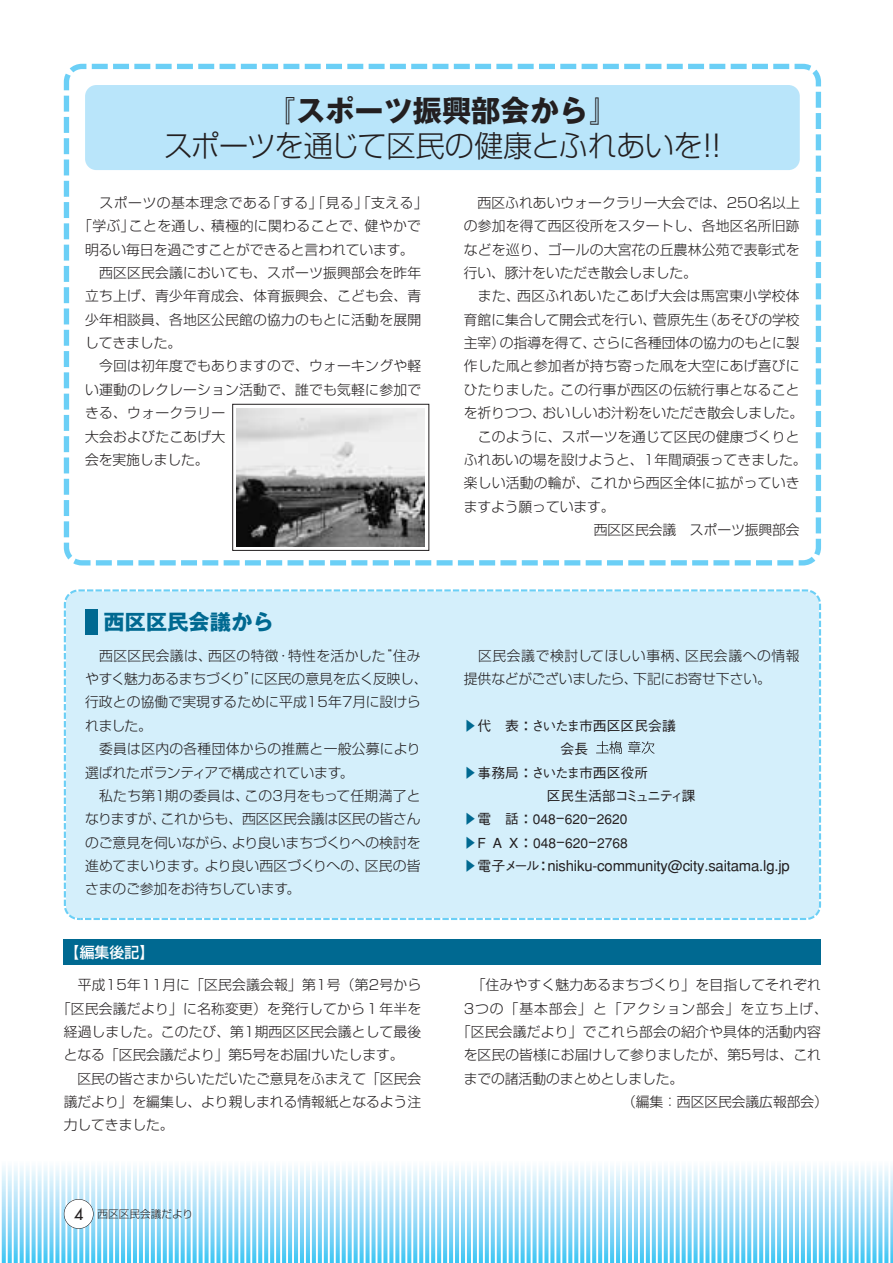
<style>
.page{position:relative;width:893px;height:1263px;background:#fff}
.page>*{position:absolute;margin:0;border:0;box-sizing:border-box;transform-origin:0 0}
.t1{font:300 29.7px "Shin Go";letter-spacing:-.02em;color:#231f20}
.t2{font:700 29.7px "Gothic MB101";color:#231f20}
.t3{font:700 21.3px "Gothic MB101";color:#006991}
.t4{font:500 14.85px "Gothic BBB";letter-spacing:-.01em;color:#231f20}
.t5{font:500 14.85px "Shin Go";color:#fff}
.t6{font:300 13.8px/23.4px "Shin Go";letter-spacing:.01em;color:#231f20}
.t7{font:500 13.8px "Gothic BBB";color:#231f20}
.t8{font:300 13.8px "Shin Go";letter-spacing:.04em;color:#231f20}
.t9{font:300 13.8px "Shin Go";letter-spacing:.03em;color:#231f20}
.t10{font:300 13.8px "Shin Go";letter-spacing:.065em;color:#231f20}
.t11{font:500 13.8px "Gothic BBB";letter-spacing:-.09em;color:#231f20}
.t12{font:300 10.65px "Shin Go";color:#231f20}
.s1{font-family:"Shin Go";font-weight:300}
.s2{font-family:"Futura";font-weight:400;font-size:15.9px}
.s3{font-family:"BLS Gaiji ST Gth";font-weight:400;color:#006991}
.s4{font-size:14.85px}
.s5{font-family:"BLS Gaiji ST Gth";font-weight:400;font-size:13.8px;color:#006991}
.s6{font-size:13.8px}
</style>
<div class="page">
<svg style="left:63px;top:63px;width:759px;height:503px"></svg>
<svg style="left:67px;top:554px;width:28px;height:12px"></svg>
<svg style="left:1px;top:1166px;width:887px;height:97px"></svg>
<div style="left:63px;top:589px;width:759px;height:331px;background:#d4effb"></div>
<svg style="left:75px;top:917px;width:7px;height:3px"></svg>
<div style="left:64px;top:1199px;width:29px;height:30px;background:#fff;border-radius:50%"></div>
<div style="left:64px;top:1199px;width:30px;height:30px;border:1px solid #231f20;border-radius:50%"></div>
<div style="left:64px;top:940px;width:757px;height:25px;background:#006991"></div>
<div style="left:85px;top:609px;width:13px;height:25px;background:#006991"></div>
<div style="left:85px;top:85px;width:714px;height:85px;background:#b9e5fa;border-radius:11px"></div>
<div style="left:232px;top:404px;width:197px;height:147px;border:1px solid #231f20"></div>
<img style="left:237px;top:408px;width:188px;height:138px">
<svg style="left:596px;top:741px;width:25px;height:13px"></svg>
<svg style="left:628px;top:741px;width:26px;height:13px"></svg>
<h1 class="t2" style="left:267px;top:100px;width:351px"><span class="s1">『</span>スポーツ振興部会から<span class="s1">』</span></h1>
<h1 class="t1" style="left:164px;top:134px;width:559px">スポーツを通じて区民の健康とふれあいを!!</h1>
<p class="t8" style="left:99px;top:197px;width:330px">スポーツの基本理念である「する」「見る」「支える」</p>
<p class="t9" style="left:78px;top:221px;width:344px">「学ぶ」ことを通し、積極的に関わることで、健やかで</p>
<p class="t6" style="left:85px;top:240px;width:330px">明るい毎日を過ごすことができると言われています。</p>
<p class="t6" style="left:99px;top:263px;width:323px">西区区民会議においても、スポーツ振興部会を昨年</p>
<p class="t6" style="left:85px;top:286px;width:337px">立ち上げ、青少年育成会、体育振興会、こども会、青</p>
<p class="t6" style="left:85px;top:310px;width:337px">少年相談員、各地区公民館の協力のもとに活動を展開</p>
<p class="t6" style="left:85px;top:333px;width:98px">してきました。</p>
<p class="t6" style="left:99px;top:356px;width:323px">今回は初年度でもありますので、ウォーキングや軽</p>
<p class="t6" style="left:85px;top:380px;width:337px">い運動のレクレーション活動で、誰でも気軽に参加で</p>
<p class="t6" style="left:85px;top:403px;width:142px">きる、ウォークラリー</p>
<p class="t6" style="left:85px;top:427px;width:142px">大会およびたこあげ大</p>
<p class="t6" style="left:85px;top:450px;width:125px">会を実施しました。</p>
<p class="t6" style="left:463px;top:193px;width:337px;text-align:justify;text-indent:14px">西区ふれあいウォークラリー大会では、250名以上の参加を得て西区役所をスタートし、各地区名所旧跡などを巡り、ゴールの大宮花の丘農林公苑で表彰式を行い、豚汁をいただき散会しました。</p>
<p class="t6" style="left:478px;top:286px;width:323px">また、西区ふれあいたこあげ大会は馬宮東小学校体</p>
<p class="t6" style="left:463px;top:310px;width:337px">育館に集合して開会式を行い、菅原先生（あそびの学校</p>
<p class="t6" style="left:463px;top:333px;width:337px">主宰）の指導を得て、さらに各種団体の協力のもとに製</p>
<p class="t6" style="left:463px;top:356px;width:337px">作した凧と参加者が持ち寄った凧を大空にあげ喜びに</p>
<p class="t6" style="left:463px;top:380px;width:337px">ひたりました。この行事が西区の伝統行事となること</p>
<p class="t6" style="left:463px;top:403px;width:341px">を祈りつつ、おいしいお汁粉をいただき散会しました。</p>
<p class="t6" style="left:477px;top:427px;width:323px">このように、スポーツを通じて区民の健康づくりと</p>
<p class="t6" style="left:463px;top:450px;width:344px">ふれあいの場を設けようと、1年間頑張ってきました。</p>
<p class="t6" style="left:463px;top:473px;width:337px">楽しい活動の輪が、これから西区全体に拡がっていき</p>
<p class="t6" style="left:463px;top:497px;width:152px">ますよう願っています。</p>
<p class="t6" style="left:594px;top:520px;width:207px">西区区民会議　スポーツ振興部会</p>
<h2 class="t3" style="left:104px;top:614px;width:172px">西区区民会議から</h2>
<p class="t6" style="left:85px;top:646px;width:344px;text-indent:14px">西区区民会議は、西区の特徴・特性を活かした“住みやすく魅力あるまちづくり”に区民の意見を広く反映し、行政との協働で実現するために平成15年7月に設けられました。</p>
<p class="t6" style="left:85px;top:739px;width:337px;text-indent:14px">委員は区内の各種団体からの推薦と一般公募により選ばれたボランティアで構成されています。</p>
<p class="t6" style="left:85px;top:786px;width:337px;text-align:justify;text-indent:14px">私たち第１期の委員は、この3月をもって任期満了となりますが、これからも、西区区民会議は区民の皆さんのご意見を伺いながら、より良いまちづくりへの検討を進めてまいります。より良い西区づくりへの、区民の皆さまのご参加をお待ちしています。</p>
<p class="t5" style="left:65px;top:947px;width:91px">【編集後記】</p>
<p class="t6" style="left:78px;top:975px;width:345px">平成15年11月に「区民会議会報」第1号（第2号から</p>
<p class="t6" style="left:57px;top:998px;width:366px">「区民会議だより」に名称変更）を発行してから１年半を</p>
<p class="t6" style="left:64px;top:1022px;width:359px">経過しました。このたび、第1期西区区民会議として最後</p>
<p class="t6" style="left:64px;top:1045px;width:341px">となる「区民会議だより」第5号をお届けいたします。</p>
<p class="t6" style="left:78px;top:1069px;width:345px">区民の皆さまからいただいたご意見をふまえて「区民会</p>
<p class="t6" style="left:64px;top:1092px;width:359px">議だより」を編集し、より親しまれる情報紙となるよう注</p>
<p class="t6" style="left:64px;top:1115px;width:111px">力してきました。</p>
<p class="t12" style="left:74px;top:1210px;width:121px"><span class="s2">4</span> 西区区民会議だより</p>
<p class="t6" style="left:463px;top:646px;width:337px;text-indent:14px">区民会議で検討してほしい事柄、区民会議への情報提供などがございましたら、下記にお寄せ下さい。</p>
<p class="t7" style="left:463px;top:720px;width:214px"><span class="s3">蜷</span>代　表：さいたま市西区区民会議</p>
<p class="t7" style="left:560px;top:744px;width:43px">会長　</p>
<p class="t7" style="left:463px;top:767px;width:186px"><span class="s3">蜷</span>事務局：さいたま市西区役所</p>
<p class="t11" style="left:546px;top:791px;width:150px">区民生活部コミュニティ課</p>
<p class="t7" style="left:463px;top:814px;width:165px"><span class="s3">蜷</span>電　話：048<span class="s4">－</span>620<span class="s4">－</span>2620</p>
<p class="t7" style="left:463px;top:837px;width:165px"><span class="s3">蜷</span>F A X：048<span class="s4">－</span>620<span class="s4">－</span>2768</p>
<p class="t4" style="left:463px;top:860px;width:328px"><span class="s5">蜷</span><span class="s6">電子メール：</span>nishiku-community@city.saitama.lg.jp</p>
<p class="t6" style="left:471px;top:975px;width:351px">「住みやすく魅力あるまちづくり」を目指してそれぞれ</p>
<p class="t10" style="left:463px;top:1003px;width:366px">3つの「基本部会」と「アクション部会」を立ち上げ、</p>
<p class="t6" style="left:457px;top:1022px;width:366px">「区民会議だより」でこれら部会の紹介や具体的活動内容</p>
<p class="t6" style="left:463px;top:1045px;width:359px">を区民の皆様にお届けして参りましたが、第5号は、これ</p>
<p class="t6" style="left:463px;top:1069px;width:221px">までの諸活動のまとめとしました。</p>
<p class="t6" style="left:622px;top:1092px;width:207px">（編集：西区区民会議広報部会）</p>
</div>
